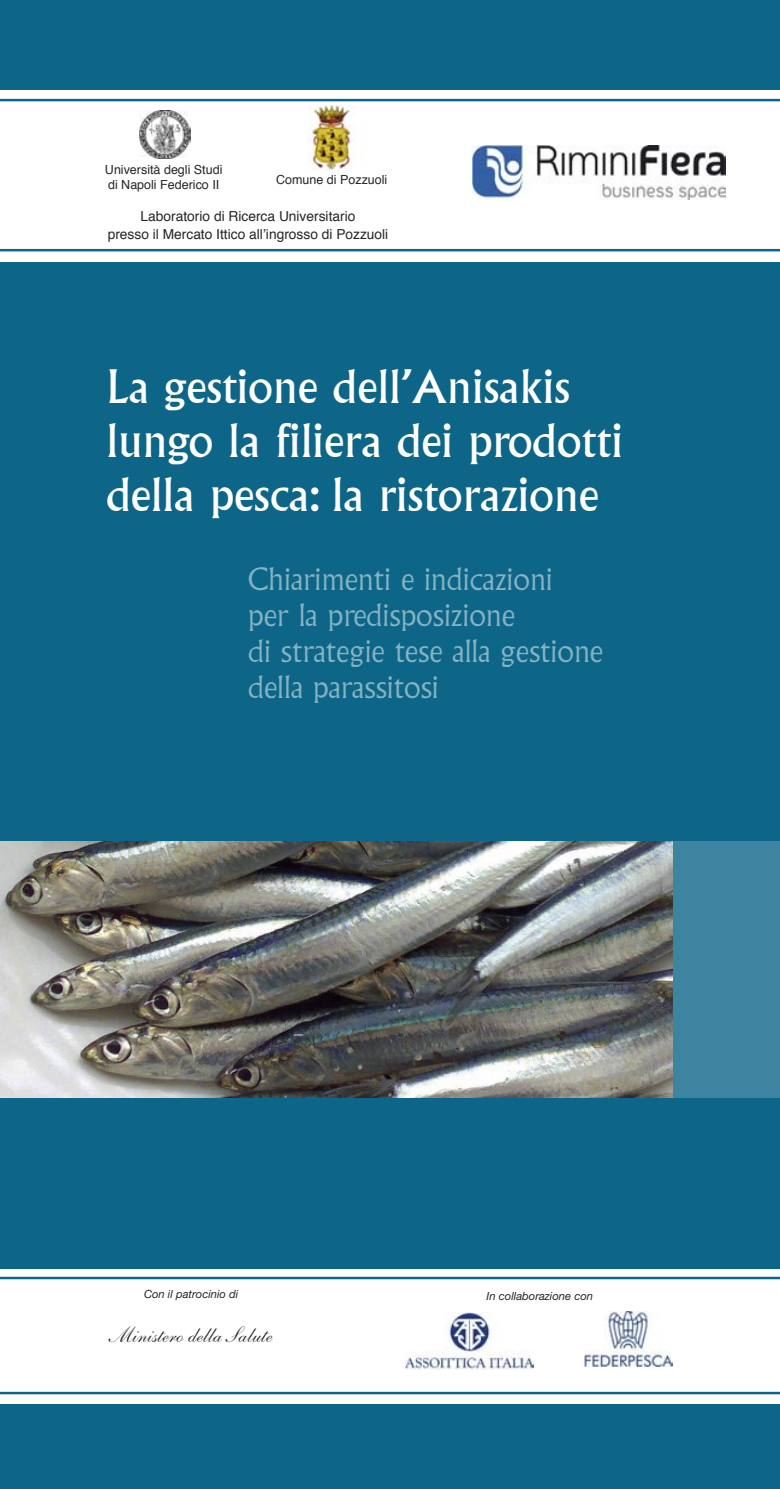
<style>
.page{position:relative;width:780px;height:1489px;background:#fff}
.page>*{position:absolute;margin:0;border:0;box-sizing:border-box;transform-origin:0 0}
.t1{font:45px/54px "Albertus";color:#fff}
.t2{font:300 30px/36px "Albertus";color:#86b3c3}
.t3{font:22.5px "Shelley Andante Script";color:#272627}
.t4{font:13.75px/17.5px "Helvetica";color:#272627;text-align:center}
.t5{font:12.5px/15px "Helvetica";color:#272627}
.t6{font:italic 11.25px "Helvetica Neue";color:#272627}
</style>
<div class="page">
<div style="left:0;top:0;width:780px;height:1488px;background:#0d6688"></div>
<div style="left:0;top:1269px;width:780px;height:134px;background:#fff"></div>
<div style="left:0;top:90px;width:780px;height:172px;background:#fff"></div>
<img style="left:0;top:841px;width:673px;height:256px">
<div style="left:673px;top:841px;width:107px;height:256px;background:#3d84a0"></div>
<img style="left:472px;top:146px;width:253px;height:53px">
<img style="left:139px;top:110px;width:51px;height:48px">
<img style="left:307px;top:105px;width:47px;height:65px">
<img style="left:406px;top:1312px;width:127px;height:57px">
<img style="left:584px;top:1311px;width:88px;height:55px">
<hr style="left:0;top:99px;width:780px;height:2px;background:#0d6688">
<hr style="left:0;top:1276px;width:780px;height:3px;background:#0d6688">
<hr style="left:0;top:1391px;width:780px;height:3px;background:#0d6688">
<hr style="left:0;top:249px;width:780px;height:2px;background:#0d6688">
<p class="t5" style="left:105px;top:163px;width:119px">Università degli Studi di Napoli Federico II</p>
<p class="t5" style="left:276px;top:173px;width:113px">Comune di Pozzuoli</p>
<p class="t4" style="left:108px;top:209px;width:282px">Laboratorio di Ricerca Universitario<br>presso il Mercato Ittico all’ingrosso di Pozzuoli</p>
<h1 class="t1" style="left:106px;top:362px;width:518px">La gestione dell’Anisakis lungo la filiera dei prodotti della pesca: la ristorazione</h1>
<p class="t2" style="left:248px;top:562px;width:356px">Chiarimenti e indicazioni<br>per la predisposizione<br>di strategie tese alla gestione della parassitosi</p>
<p class="t6" style="left:144px;top:1289px;width:96px">Con il patrocinio di</p>
<p class="t3" style="left:110px;top:1325px;width:164px">Ministero della Salute</p>
<p class="t6" style="left:486px;top:1291px;width:108px">In collaborazione con</p>
</div>
